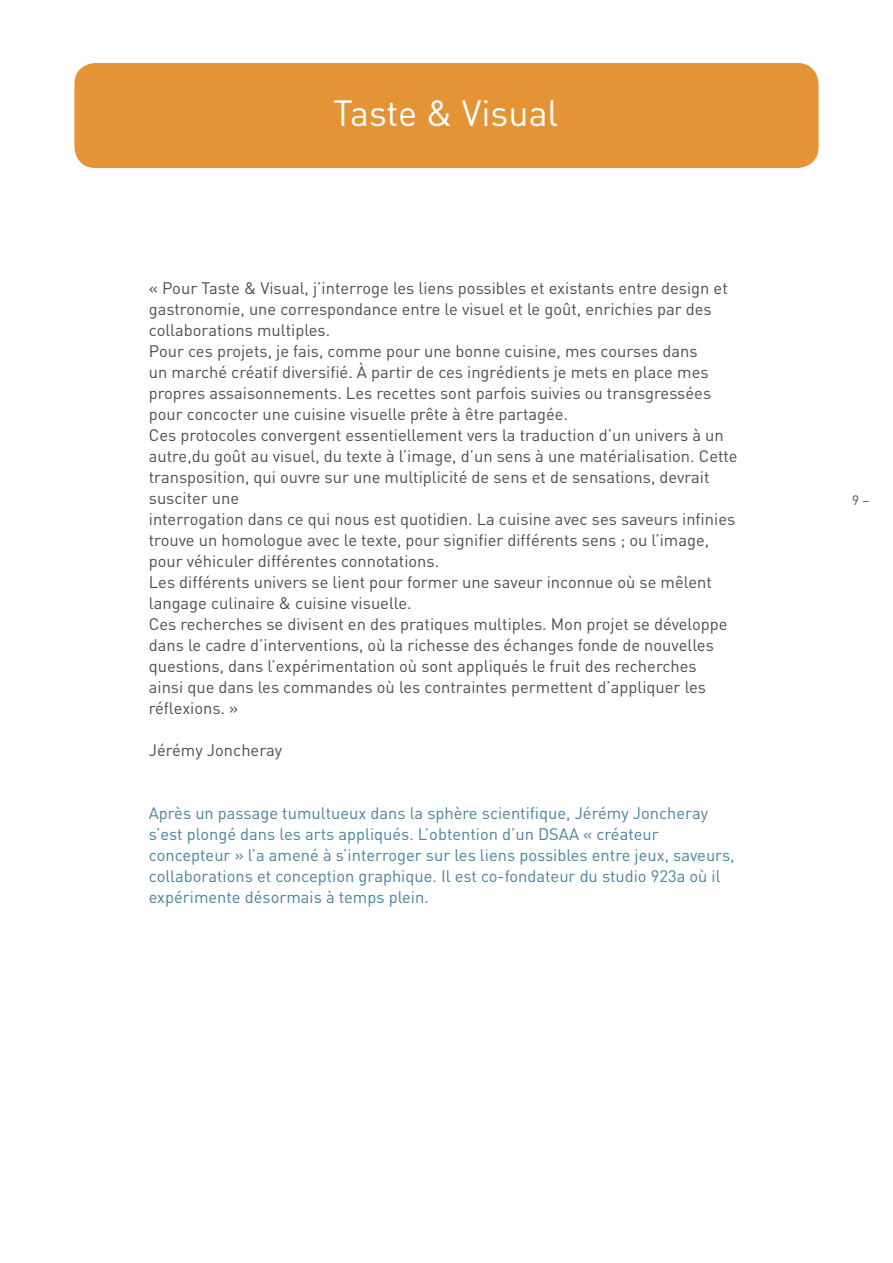
<style>
.page{position:relative;width:893px;height:1263px;background:#fff}
.page>*{position:absolute;margin:0;border:0;box-sizing:border-box;transform-origin:0 0}
.t1{font:36px "DIN";color:#fff}
.t2{font:16.5px/21px "DIN";color:#4d4d4f}
.t3{font:16.5px/21px "DIN";color:#4882a1}
.t4{font:13.5px "DIN";color:#4d4d4f}
</style>
<div class="page">
<div style="left:74px;top:63px;width:745px;height:105px;background:#e49335;border-radius:21px"></div>
<h1 class="t1" style="left:333px;top:91px;width:227px">Taste &amp; Visual</h1>
<p class="t2" style="left:149px;top:277px;width:590px">« Pour Taste &amp; Visual, j’interroge les liens possibles et existants entre design et gastronomie, une correspondance entre le visuel et le goût, enrichies par des collaborations multiples.<br>Pour ces projets, je fais, comme pour une bonne cuisine, mes courses dans<br>un marché créatif diversifié. À partir de ces ingrédients je mets en place mes propres assaisonnements. Les recettes sont parfois suivies ou transgressées pour concocter une cuisine visuelle prête à être partagée.<br>Ces protocoles convergent essentiellement vers la traduction d’un univers à un autre,du goût au visuel, du texte à l’image, d’un sens à une matérialisation. Cette transposition, qui ouvre sur une multiplicité de sens et de sensations, devrait susciter une<br>interrogation dans ce qui nous est quotidien. La cuisine avec ses saveurs infinies trouve un homologue avec le texte, pour signifier différents sens ; ou l’image, pour véhiculer différentes connotations.<br>Les différents univers se lient pour former une saveur inconnue où se mêlent langage culinaire &amp; cuisine visuelle.<br>Ces recherches se divisent en des pratiques multiples. Mon projet se développe dans le cadre d’interventions, où la richesse des échanges fonde de nouvelles questions, dans l’expérimentation où sont appliqués le fruit des recherches<br>ainsi que dans les commandes où les contraintes permettent d’appliquer les réflexions. »</p>
<p class="t2" style="left:149px;top:739px;width:135px">Jérémy Joncheray</p>
<p class="t3" style="left:149px;top:802px;width:587px">Après un passage tumultueux dans la sphère scientifique, Jérémy Joncheray s’est plongé dans les arts appliqués. L’obtention d’un DSAA « créateur concepteur » l’a amené à s’interroger sur les liens possibles entre jeux, saveurs, collaborations et conception graphique. I l est co-fondateur du studio 923a où il expérimente désormais à temps plein.</p>
<p class="t4" style="left:852px;top:491px;width:19px">9 –</p>
</div>
